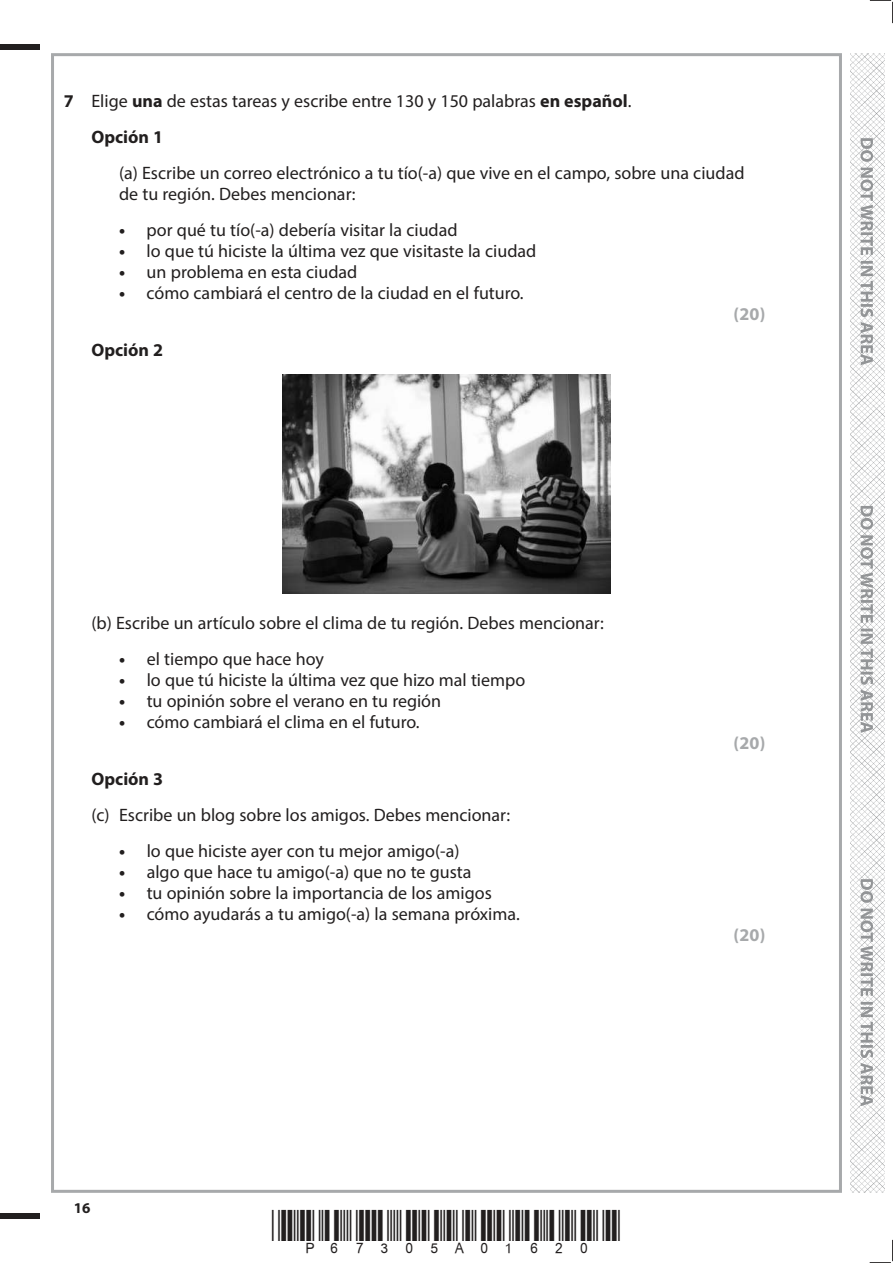
<style>
.page{position:relative;width:893px;height:1263px;background:#fff}
.page>*{position:absolute;margin:0;border:0;box-sizing:border-box;transform-origin:0 0}
.t1{font:18px/36px "Myriad Pro";color:#221f1f}
.t2{font:700 18px "Myriad Pro";color:#221f1f}
.t3{font:700 18px "Myriad Pro";color:#a7a9ab}
.t4{font:700 15px "Myriad Pro";color:#221f1f}
.s1{font-weight:700}
</style>
<div class="page">
<div style="left:0;top:44px;width:40px;height:5px;background:#221f1f"></div>
<div style="left:0;top:1214px;width:40px;height:5px;background:#221f1f"></div>
<svg style="left:870px;top:0;width:23px;height:23px"></svg>
<svg style="left:870px;top:1240px;width:23px;height:23px"></svg>
<img style="left:850px;top:53px;width:34px;height:1140px">
<svg style="left:860px;top:138px;width:13px;height:968px"></svg>
<img style="left:283px;top:374px;width:327px;height:219px">
<p class="t1" style="left:91px;top:84px;width:542px;text-indent:-28px"><span class="s1">7</span> Elige <span class="s1">una</span> de estas tareas y escribe entre 130 y 150 palabras <span class="s1">en español</span>.<br><span class="s1">Opción 1</span></p>
<p class="t1" style="left:119px;top:163px;width:627px;line-height:21px">(a) Escribe un correo electrónico a tu tío(-a) que vive en el campo, sobre una ciudad de tu región. Debes mencionar:</p>
<p class="t1" style="left:119px;top:212px;width:340px"><span class="s1">•</span> por qué tu tío(-a) debería visitar la ciudad</p>
<p class="t1" style="left:119px;top:233px;width:419px"><span class="s1">•</span> lo que tú hiciste la última vez que visitaste la ciudad</p>
<p class="t1" style="left:119px;top:254px;width:240px"><span class="s1">•</span> un problema en esta ciudad</p>
<p class="t1" style="left:119px;top:276px;width:406px"><span class="s1">•</span> cómo cambiará el centro de la ciudad en el futuro.</p>
<p class="t3" style="left:733px;top:307px;width:33px">(20)</p>
<p class="t2" style="left:91px;top:343px;width:73px">Opción 2</p>
<p class="t1" style="left:91px;top:605px;width:514px">(b) Escribe un artículo sobre el clima de tu región. Debes mencionar:</p>
<p class="t1" style="left:119px;top:641px;width:206px"><span class="s1">•</span> el tiempo que hace hoy</p>
<p class="t1" style="left:119px;top:662px;width:408px"><span class="s1">•</span> lo que tú hiciste la última vez que hizo mal tiempo</p>
<p class="t1" style="left:119px;top:683px;width:324px"><span class="s1">•</span> tu opinión sobre el verano en tu región</p>
<p class="t1" style="left:119px;top:704px;width:302px"><span class="s1">•</span> cómo cambiará el clima en el futuro.</p>
<p class="t2" style="left:91px;top:772px;width:73px">Opción 3</p>
<p class="t1" style="left:91px;top:797px;width:420px">(c) Escribe un blog sobre los amigos. Debes mencionar:</p>
<p class="t1" style="left:119px;top:833px;width:342px"><span class="s1">•</span> lo que hiciste ayer con tu mejor amigo(-a)</p>
<p class="t1" style="left:119px;top:854px;width:354px"><span class="s1">•</span> algo que hace tu amigo(-a) que no te gusta</p>
<p class="t1" style="left:119px;top:875px;width:374px"><span class="s1">•</span> tu opinión sobre la importancia de los amigos</p>
<p class="t1" style="left:119px;top:896px;width:402px"><span class="s1">•</span> cómo ayudarás a tu amigo(-a) la semana próxima.</p>
<p class="t4" style="left:74px;top:1202px;width:18px">16</p>
<p class="t3" style="left:734px;top:736px;width:33px">(20)</p>
<p class="t3" style="left:734px;top:928px;width:33px">(20)</p>
</div>
